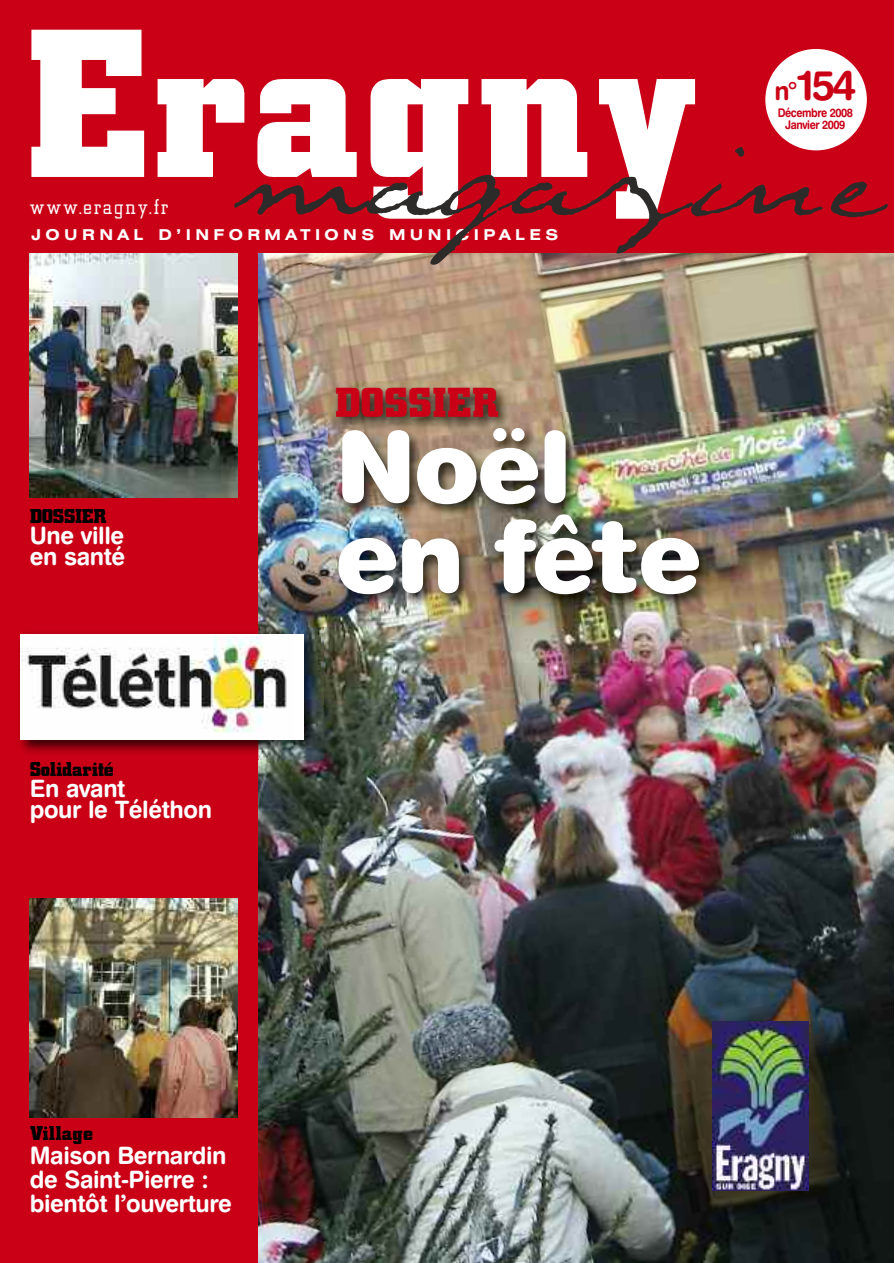
<style>
.page{position:relative;width:895px;height:1263px;background:#fff}
.page>*{position:absolute;margin:0;border:0;box-sizing:border-box;transform-origin:0 0}
.t1{font:700 189px "Civic";color:#fff}
.t2{font:177.6px "Texas Hero";letter-spacing:.005em;color:#2d2b29}
.t3{font:99px/90px "Swiss 721 BT Black Rounded";letter-spacing:-.02em;color:#fff}
.t4{font:42px "Swiss 721 BT Bold Rounded";color:#ca0016}
.t5{font:700 37.5px "Civic";color:#ca0016}
.t6{font:24px/21px "Swiss 721 BT Bold Rounded";letter-spacing:-.015em;color:#fff}
.t7{font:300 19.5px "Civic";letter-spacing:.095em;color:#fff}
.t8{font:700 18px "Civic";letter-spacing:-.02em;color:#000}
.t9{font:700 18px "Civic";color:#000}
.t10{font:700 expanded 15px "Swiss 721 BT";letter-spacing:.29em;color:#fff}
.t11{font:12px/12px "Swiss 721 BT Bold Rounded";letter-spacing:-.04em;color:#ca0016;text-align:center;scale:.9 1}
.s1{font-size:25.5px}
</style>
<div class="page">
<div style="left:0;top:0;width:893px;height:253px;background:#ca0016"></div>
<div style="left:0;top:187px;width:893px;height:1076px;background:#ca0016"></div>
<div style="left:765px;top:49px;width:101px;height:101px;background:#fff;border-radius:50%"></div>
<img style="left:30px;top:253px;width:207px;height:245px">
<img style="left:30px;top:898px;width:207px;height:219px">
<img style="left:258px;top:253px;width:635px;height:1010px">
<img style="left:328px;top:381px;width:205px;height:31px">
<img style="left:321px;top:412px;width:491px;height:292px">
<img style="left:336px;top:412px;width:162px;height:5px">
<img style="left:712px;top:1021px;width:96px;height:170px">
<img style="left:19px;top:627px;width:304px;height:132px">
<img style="left:321px;top:627px;width:2px;height:77px">
<div style="left:21px;top:634px;width:283px;height:106px;background:#fff"></div>
<img style="left:21px;top:636px;width:266px;height:97px">
<h1 class="t1" style="left:25px;top:1px;width:676px">Eragny</h1>
<h3 class="t4" style="left:774px;top:70px;width:83px"><span class="s1">n°</span>154</h3>
<p class="t11" style="left:777px;top:108px;width:85px">Décembre 2008<br>Janvier 2009</p>
<h2 class="t2" style="left:231px;top:46px;width:653px">magazine</h2>
<p class="t7" style="left:30px;top:196px;width:140px">www.eragny.fr</p>
<p class="t10" style="left:31px;top:229px;width:528px">JOURNAL D’INFORMATIONS MUNICIPALES</p>
<p class="t8" style="left:30px;top:506px;width:78px">DOSSIER</p>
<p class="t6" style="left:30px;top:527px;width:97px">Une ville en santé</p>
<p class="t8" style="left:30px;top:759px;width:86px">Solidarité</p>
<p class="t6" style="left:30px;top:780px;width:184px">En avant<br>pour le Téléthon</p>
<h3 class="t5" style="left:335px;top:382px;width:166px">DOSSIER</h3>
<h3 class="t3" style="left:335px;top:432px;width:367px">Noël en fête</h3>
<p class="t9" style="left:30px;top:1123px;width:65px">Village</p>
<p class="t6" style="left:30px;top:1146px;width:203px;line-height:24px">Maison Bernardin de Saint-Pierre : bientôt l’ouverture</p>
</div>
